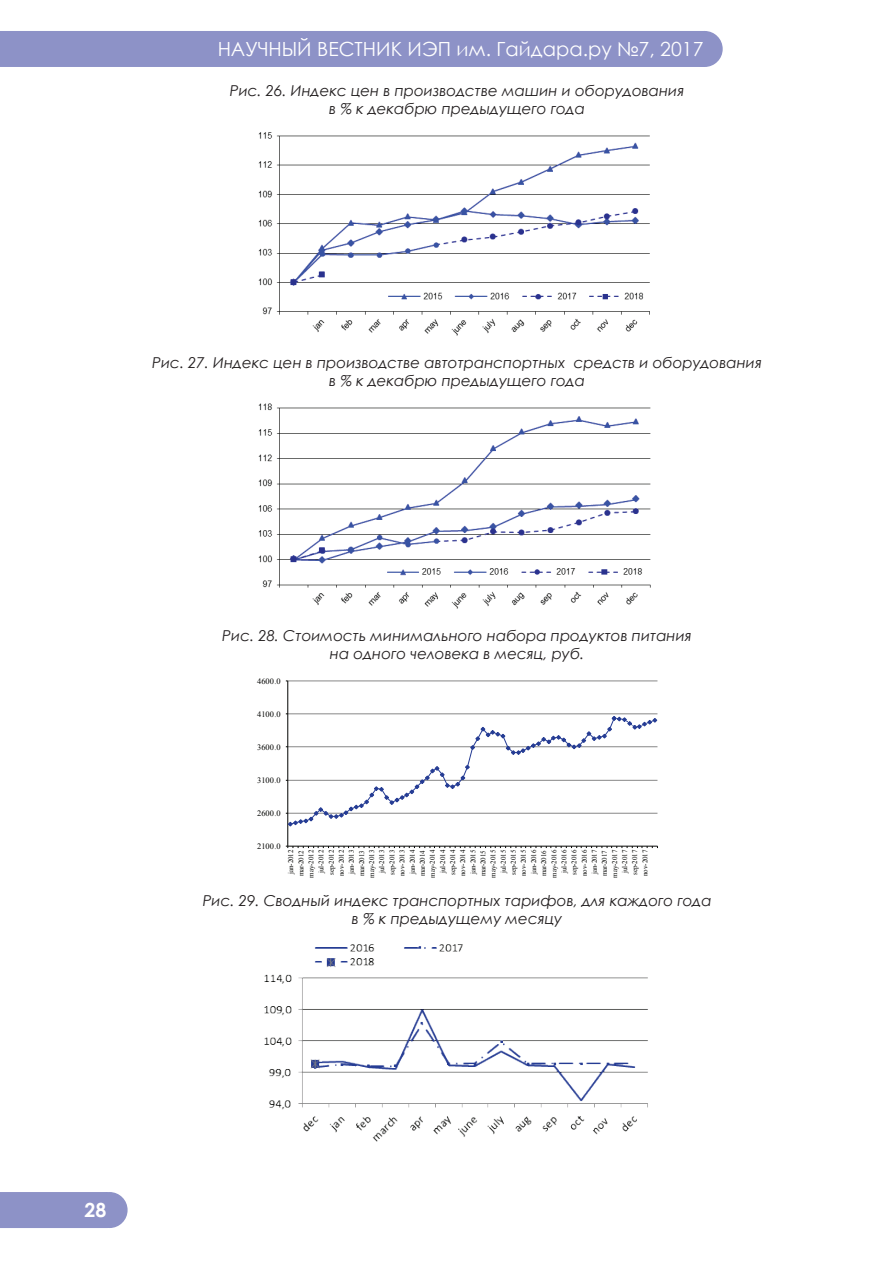
<style>
.page{position:relative;width:893px;height:1263px;background:#fff}
.page>*{position:absolute;margin:0;border:0;box-sizing:border-box;transform-origin:0 0}
.t1{font:19.5px "Century Gothic";color:#fff}
.t2{font:700 19.5px "Century Gothic";color:#fff}
.t3{font:italic 15px/18px "Century Gothic";color:#231f20;text-align:center}
.t4{font:8.25px "Times New Roman";letter-spacing:.04em;color:#040503}
.t5{font:7.05px/10.1px "Times New Roman";letter-spacing:-.045em;color:#040503;text-align:right}
</style>
<div class="page">
<div style="left:687px;top:32px;width:35px;height:34px;background:#8d92c7;border-radius:50%"></div>
<div style="left:687px;top:31px;width:36px;height:36px;border:2px solid #8d92c7;border-radius:50%"></div>
<div style="left:0;top:31px;width:705px;height:36px;background:#8d92c7"></div>
<div style="left:92px;top:1193px;width:35px;height:34px;background:#8d92c7;border-radius:50%"></div>
<div style="left:92px;top:1192px;width:36px;height:36px;border:2px solid #8d92c7;border-radius:50%"></div>
<div style="left:0;top:1192px;width:108px;height:36px;background:#8d92c7"></div>
<img style="left:258px;top:132px;width:392px;height:204px">
<img style="left:258px;top:403px;width:393px;height:206px">
<hr style="left:288px;top:681px;width:369px;height:1px;background:#868686">
<hr style="left:287px;top:681px;width:1px;height:165px;background:#040503">
<svg style="left:286px;top:846px;width:372px;height:2px"></svg>
<svg style="left:286px;top:713px;width:372px;height:114px"></svg>
<img style="left:264px;top:944px;width:384px;height:198px">
<h1 class="t1" style="left:218px;top:36px;width:55px">НАУЧНЫЙ</h1>
<h1 class="t1" style="left:317px;top:36px;width:13px">ВЕСТНИК</h1>
<h1 class="t1" style="left:408px;top:36px;width:15px">ИЭП</h1>
<h1 class="t1" style="left:457px;top:36px;width:248px">им. Гайдара.ру №7, 2017</h1>
<p class="t3" style="left:230px;top:82px;width:456px">Рис. 26. Индекс цен в производстве машин и оборудования в % к декабрю предыдущего года</p>
<p class="t3" style="left:152px;top:353px;width:611px">Рис. 27. Индекс цен в производстве автотранспортных средств и оборудования в % к декабрю предыдущего года</p>
<p class="t3" style="left:222px;top:626px;width:471px">Рис. 28. Стоимость минимального набора продуктов питания на одного человека в месяц, руб.</p>
<p class="t4" style="left:257px;top:675px;width:25px">4600.0</p>
<p class="t4" style="left:257px;top:708px;width:25px">4100.0</p>
<p class="t4" style="left:257px;top:741px;width:25px">3600.0</p>
<p class="t4" style="left:257px;top:774px;width:25px">3100.0</p>
<p class="t4" style="left:257px;top:807px;width:25px">2600.0</p>
<p class="t4" style="left:257px;top:840px;width:25px">2100.0</p>
<p class="t5" style="left:286px;top:877px;width:29px;rotate:-90deg">jan-2012 mar-2012 may-2012 jul-2012 sep-2012 nov-2012 jan-2013 mar-2013 may-2013 jul-2013 sep-2013 nov-2013 jan-2014 mar-2014 may-2014 jul-2014 sep-2014 nov-2014 jan-2015 mar-2015 may-2015 jul-2015 sep-2015 nov-2015 jan-2016 mar-2016 may-2016 jul-2016 sep-2016 nov-2016 jan-2017 mar-2017 may-2017 jul-2017 sep-2017 nov-2017</p>
<p class="t3" style="left:203px;top:891px;width:510px">Рис. 29. Сводный индекс транспортных тарифов, для каждого года в % к предыдущему месяцу</p>
<h1 class="t2" style="left:84px;top:1195px;width:23px">28</h1>
</div>
